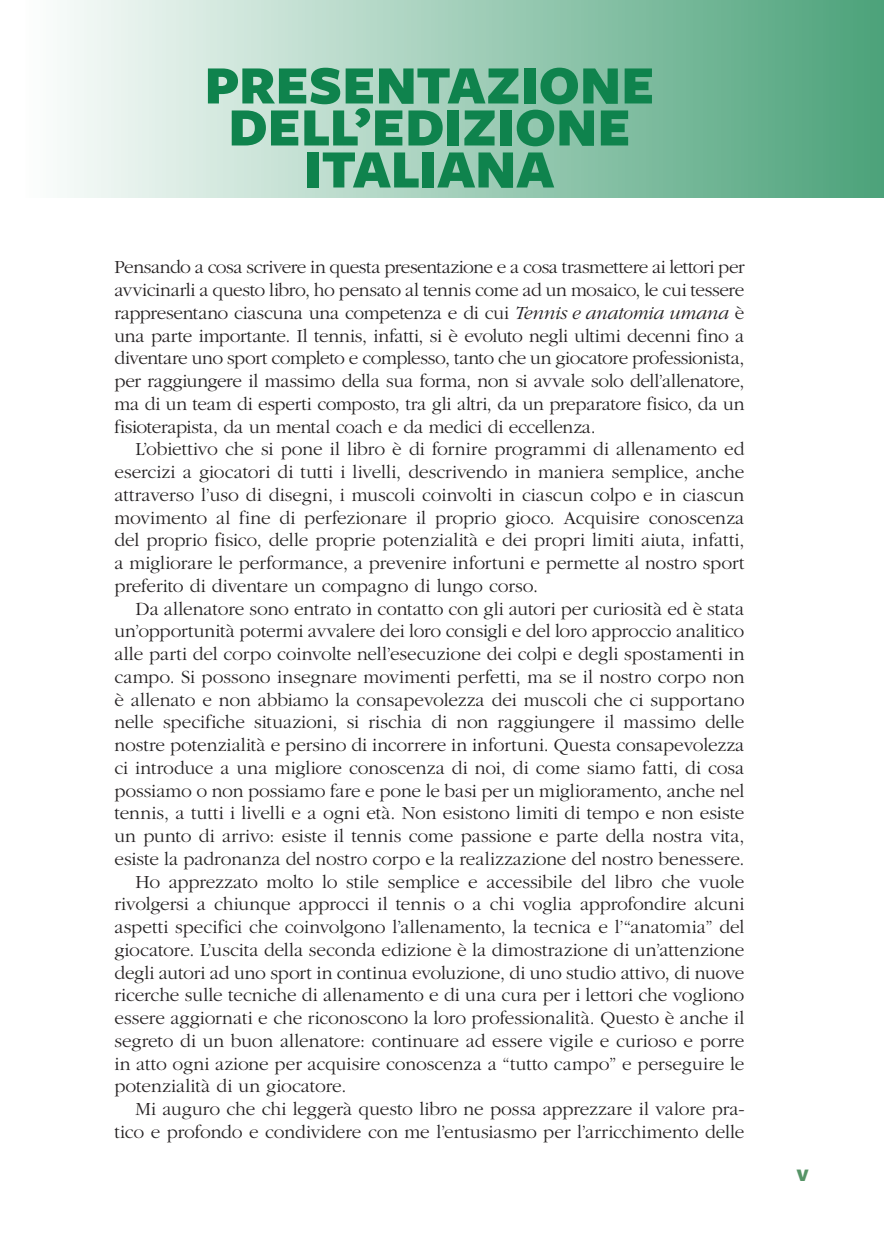
<style>
.page{position:relative;width:886px;height:1241px;background:#fff}
.page>*{position:absolute;margin:0;border:0;box-sizing:border-box;transform-origin:0 0}
.t1{font:900 56px/42px "Freight Sans Pro";color:#0f834d;text-align:center}
.t2{font:900 22.75px "Univers LT Std";color:#569467;scale:.9 1}
.t3{font:300 19.25px/22.8px "Garamond LT";letter-spacing:-.005em;color:#231f20;text-align:justify}
.s1{font-style:italic}
</style>
<div class="page">
<div style="left:25px;top:0;width:858px;height:198px;background:linear-gradient(to right,#fdfefd,#4ca27a)"></div>
<h1 class="t1" style="left:205px;top:62px;width:451px">PRESENTAZIONE<br>DELL’EDIZIONE<br>ITALIANA</h1>
<p class="t3" style="left:114px;top:256px;width:632px">Pensando a cosa scrivere in questa presentazione e a cosa trasmettere ai lettori per avvicinarli a questo libro, ho pensato al tennis come ad un mosaico, le cui tessere rappresentano ciascuna una competenza e di cui <span class="s1">Tennis e anatomia umana</span> è una parte importante. Il tennis, infatti, si è evoluto negli ultimi decenni fino a diventare uno sport completo e complesso, tanto che un giocatore professionista, per raggiungere il massimo della sua forma, non si avvale solo dell’allenatore, ma di un team di esperti composto, tra gli altri, da un preparatore fisico, da un fisioterapista, da un mental coach e da medici di eccellenza.</p>
<p class="t3" style="left:114px;top:438px;width:631px;text-indent:21px">L’obiettivo che si pone il libro è di fornire programmi di allenamento ed esercizi a giocatori di tutti i livelli, descrivendo in maniera semplice, anche attraverso l’uso di disegni, i muscoli coinvolti in ciascun colpo e in ciascun movimento al fine di perfezionare il proprio gioco. Acquisire conoscenza del proprio fisico, delle proprie potenzialità e dei propri limiti aiuta, infatti, a migliorare le performance, a prevenire infortuni e permette al nostro sport preferito di diventare un compagno di lungo corso.</p>
<p class="t3" style="left:135px;top:597px;width:610px">Da allenatore sono entrato in contatto con gli autori per curiosità ed è stata</p>
<p class="t3" style="left:114px;top:620px;width:631px">un’opportunità potermi avvalere dei loro consigli e del loro approccio analitico</p>
<p class="t3" style="left:114px;top:643px;width:632px">alle parti del corpo coinvolte nell’esecuzione dei colpi e degli spostamenti in</p>
<p class="t3" style="left:114px;top:666px;width:631px">campo. Si possono insegnare movimenti perfetti, ma se il nostro corpo non</p>
<p class="t3" style="left:114px;top:688px;width:631px">è allenato e non abbiamo la consapevolezza dei muscoli che ci supportano</p>
<p class="t3" style="left:114px;top:711px;width:632px">nelle specifiche situazioni, si rischia di non raggiungere il massimo delle</p>
<p class="t3" style="left:114px;top:734px;width:632px">nostre potenzialità e persino di incorrere in infortuni. Questa consapevolezza</p>
<p class="t3" style="left:114px;top:757px;width:631px">ci introduce a una migliore conoscenza di noi, di come siamo fatti, di cosa</p>
<p class="t3" style="left:114px;top:779px;width:631px">possiamo o non possiamo fare e pone le basi per un miglioramento, anche nel</p>
<p class="t3" style="left:114px;top:802px;width:632px">tennis, a tutti i livelli e a ogni età. Non esistono limiti di tempo e non esiste</p>
<p class="t3" style="left:114px;top:825px;width:632px">un punto di arrivo: esiste il tennis come passione e parte della nostra vita,</p>
<p class="t3" style="left:114px;top:848px;width:632px">esiste la padronanza del nostro corpo e la realizzazione del nostro benessere.</p>
<p class="t3" style="left:135px;top:870px;width:611px">Ho apprezzato molto lo stile semplice e accessibile del libro che vuole</p>
<p class="t3" style="left:114px;top:893px;width:631px">rivolgersi a chiunque approcci il tennis o a chi voglia approfondire alcuni</p>
<p class="t3" style="left:114px;top:916px;width:632px">aspetti specifici che coinvolgono l’allenamento, la tecnica e l’“anatomia” del</p>
<p class="t3" style="left:114px;top:939px;width:631px">giocatore. L’uscita della seconda edizione è la dimostrazione di un’attenzione</p>
<p class="t3" style="left:114px;top:962px;width:631px">degli autori ad uno sport in continua evoluzione, di uno studio attivo, di nuove</p>
<p class="t3" style="left:114px;top:984px;width:631px">ricerche sulle tecniche di allenamento e di una cura per i lettori che vogliono</p>
<p class="t3" style="left:114px;top:1007px;width:631px">essere aggiornati e che riconoscono la loro professionalità. Questo è anche il</p>
<p class="t3" style="left:114px;top:1030px;width:632px">segreto di un buon allenatore: continuare ad essere vigile e curioso e porre</p>
<p class="t3" style="left:114px;top:1053px;width:631px">in atto ogni azione per acquisire conoscenza a “tutto campo” e perseguire le</p>
<p class="t3" style="left:114px;top:1075px;width:233px">potenzialità di un giocatore.</p>
<p class="t3" style="left:135px;top:1098px;width:610px">Mi auguro che chi leggerà questo libro ne possa apprezzare il valore pra-</p>
<p class="t3" style="left:114px;top:1121px;width:632px">tico e profondo e condividere con me l’entusiasmo per l’arricchimento delle</p>
<p class="t2" style="left:796px;top:1158px;width:15px">v</p>
</div>
